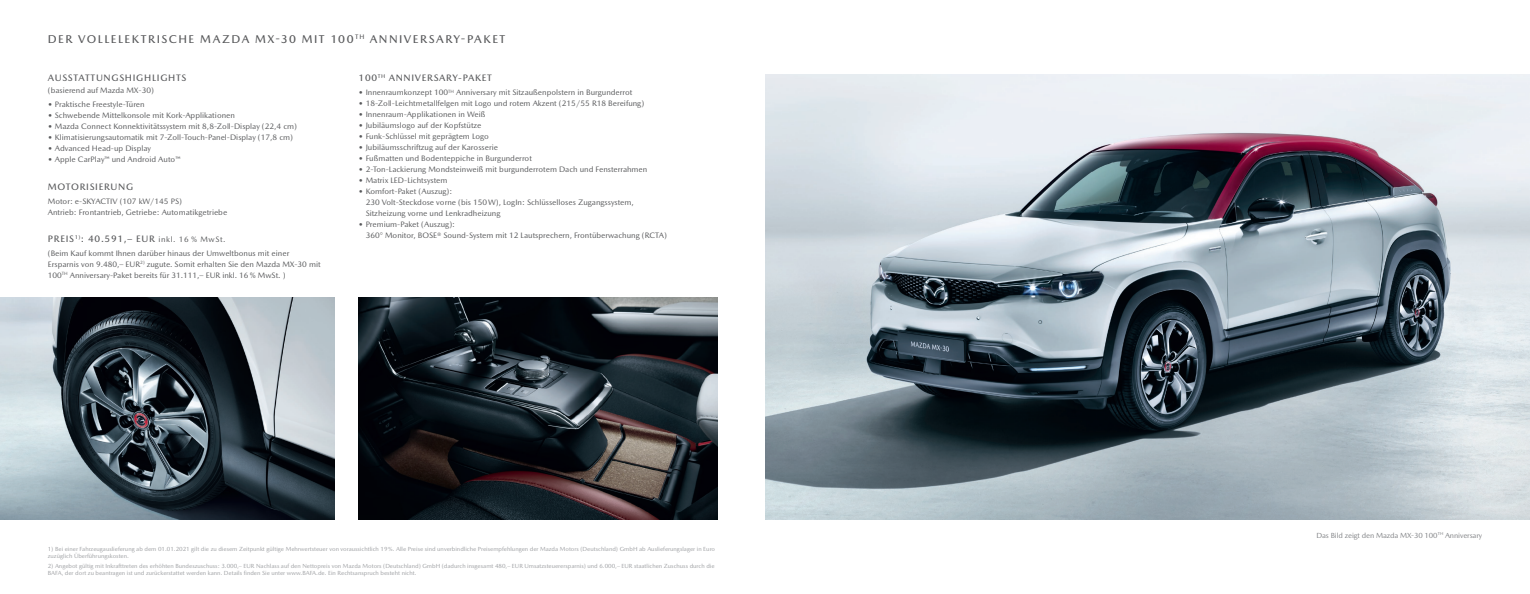
<style>
.page{position:relative;width:1530px;height:594px;background:#fff}
.page>*{position:absolute;margin:0;border:0;box-sizing:border-box;transform-origin:0 0}
.t1{font:500 11.5px "Mazda Type";letter-spacing:.13em;color:#57585a}
.t2{font:500 9.5px "Mazda Type";letter-spacing:.075em;color:#57585a}
.t3{font:8px/11px "Mazda Type";color:#57585a}
.t4{font:7.5px "Mazda Type";letter-spacing:-.01em;color:#808285}
.t5{font:6px/7.2px "Mazda Type";color:#9d9fa2}
.s1{font-weight:400;font-size:8px}
</style>
<div class="page">
<img style="left:359px;top:297px;width:358px;height:223px">
<img style="left:765px;top:74px;width:765px;height:446px">
<img style="left:0;top:297px;width:335px;height:223px">
<h1 class="t1" style="left:48px;top:32px;width:459px">DER VOLLELEKTRISCHE MAZDA MX-30 MIT 100<sup>TH</sup> ANNIVERSARY-PAKET</h1>
<p class="t2" style="left:48px;top:72px;width:140px">AUSSTATTUNGSHIGHLIGHTS</p>
<p class="t3" style="left:48px;top:85px;width:108px">(basierend auf Mazda MX-30)</p>
<p class="t3" style="left:48px;top:99px;width:98px">• Praktische Freestyle-Türen</p>
<p class="t3" style="left:48px;top:110px;width:189px">• Schwebende Mittelkonsole mit Kork-Applikationen</p>
<p class="t3" style="left:48px;top:121px;width:251px">• Mazda Connect Konnektivitätssystem mit 8,8-Zoll-Display (22,4 cm)</p>
<p class="t3" style="left:48px;top:132px;width:247px">• Klimatisierungsautomatik mit 7-Zoll-Touch-Panel-Display (17,8 cm)</p>
<p class="t3" style="left:48px;top:143px;width:105px">• Advanced Head-up Display</p>
<p class="t3" style="left:48px;top:154px;width:134px">• Apple CarPlay™ und Android Auto™</p>
<p class="t2" style="left:48px;top:181px;width:87px">MOTORISIERUNG</p>
<p class="t3" style="left:48px;top:195px;width:181px">Motor: e-SKYACTIV (107 kW/145 PS)<br>Antrieb: Frontantrieb, Getriebe: Automatikgetriebe</p>
<p class="t2" style="left:48px;top:233px;width:179px">PREIS<sup>1)</sup>: 40.591,– EUR <span class="s1">inkl. 16 % MwSt.</span></p>
<p class="t3" style="left:48px;top:248px;width:274px">(Beim Kauf kommt Ihnen darüber hinaus der Umweltbonus mit einer<br>Ersparnis von 9.480,– EUR<sup>2)</sup> zugute. Somit erhalten Sie den Mazda MX-30 mit<br>100<sup>TH</sup> Anniversary-Paket bereits für 31.111,– EUR inkl. 16% MwSt. )</p>
<p class="t2" style="left:359px;top:72px;width:135px">100<sup>TH</sup> ANNIVERSARY-PAKET</p>
<p class="t3" style="left:359px;top:87px;width:275px">• Innenraumkonzept 100<sup>TH</sup> Anniversary mit Sitzaußenpolstern in Burgunderrot</p>
<p class="t3" style="left:359px;top:98px;width:287px">• 18-Zoll-Leichtmetallfelgen mit Logo und rotem Akzent (215/55 R18 Bereifung)</p>
<p class="t3" style="left:359px;top:109px;width:128px">• Innenraum-Applikationen in Weiß</p>
<p class="t3" style="left:359px;top:120px;width:124px">• Jubiläumslogo auf der Kopfstütze</p>
<p class="t3" style="left:359px;top:131px;width:132px">• Funk-Schlüssel mit geprägtem Logo</p>
<p class="t3" style="left:359px;top:142px;width:141px">• Jubiläumsschriftzug auf der Karosserie</p>
<p class="t3" style="left:359px;top:153px;width:175px">• Fußmatten und Bodenteppiche in Burgunderrot</p>
<p class="t3" style="left:359px;top:164px;width:290px">• 2-Ton-Lackierung Mondsteinweiß mit burgunderrotem Dach und Fensterrahmen</p>
<p class="t3" style="left:359px;top:175px;width:90px">• Matrix LED-Lichtsystem</p>
<p class="t3" style="left:366px;top:186px;width:270px;text-indent:-7px">• Komfort-Paket (Auszug):<br>230 Volt-Steckdose vorne (bis 150W), LogIn: Schlüsselloses Zugangssystem,<br>Sitzheizung vorne und Lenkradheizung</p>
<p class="t3" style="left:366px;top:219px;width:303px;text-indent:-7px">• Premium-Paket (Auszug):<br>360° Monitor, BOSE® Sound-System mit 12 Lautsprechern, Frontüberwachung (RCTA)</p>
<p class="t5" style="left:48px;top:545px;width:669px">1) Bei einer Fahrzeugauslieferung ab dem 01.01.2021 gilt die zu diesem Zeitpunkt gültige Mehrwertsteuer von voraussichtlich 19%. Alle Preise sind unverbindliche Preisempfehlungen der Mazda Motors (Deutschland) GmbH ab Auslieferungslager in Euro zuzüglich Überführungskosten.</p>
<p class="t5" style="left:48px;top:563px;width:668px">2) Angebot gültig mit Inkrafttreten des erhöhten Bundeszuschuss: 3.000,– EUR Nachlass auf den Nettopreis von Mazda Motors (Deutschland) GmbH (dadurch insgesamt 480,– EUR Umsatzsteuerersparnis) und 6.000,– EUR staatlichen Zuschuss durch die<br>BAFA, der dort zu beantragen ist und zurückerstattet werden kann. Details finden Sie unter www.BAFA.de. Ein Rechtsanspruch besteht nicht.</p>
<p class="t4" style="left:1316px;top:531px;width:167px">Das Bild zeigt den Mazda MX-30 100<sup>TH</sup> Anniversary</p>
</div>
